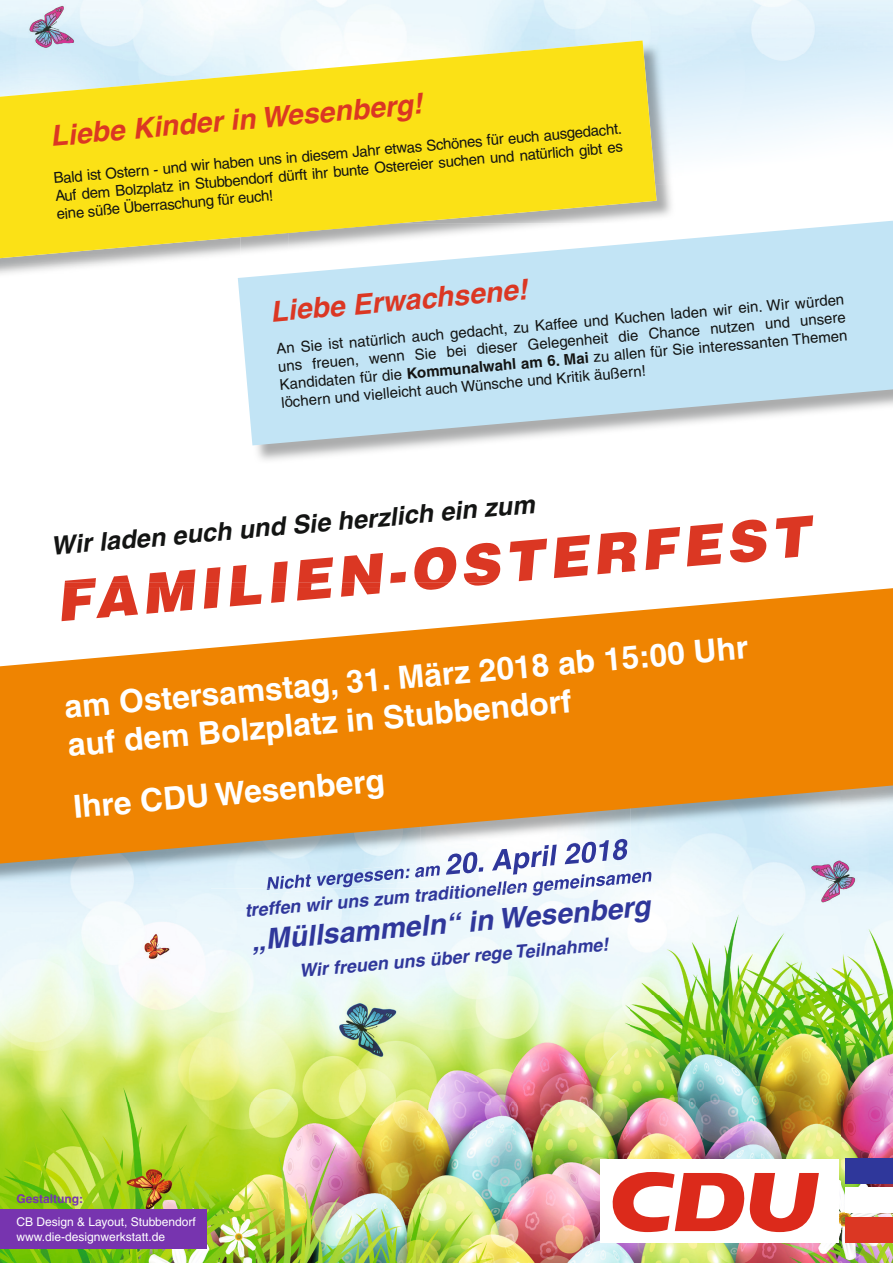
<style>
.page{position:relative;width:893px;height:1263px;background:#fff}
.page>*{position:absolute;margin:0;border:0;box-sizing:border-box;transform-origin:0 0}
.t1{font:italic 900 55.5px "Helvetica LT";color:#db3723}
.t2{font:700 31.8px/38.1px "Helvetica LT";color:#fff}
.t3{font:italic 700 28.5px "Helvetica LT";color:#db3723}
.t4{font:italic 700 28.5px "Helvetica LT";color:#2f379b}
.t5{font:italic 700 25.5px "Helvetica LT";color:#131413}
.t6{font:italic 700 18px "Helvetica LT";color:#2f379b}
.t7{font:15px/18px "Helvetica LT";color:#131413;text-align:justify}
.t8{font:12px/14.4px "Helvetica LT";color:#fff}
.t9{font:700 12px "Helvetica LT";color:#7734af}
.s1{font-weight:700}
</style>
<div class="page">
<img style="left:0;top:0;width:630px;height:41px">
<img style="left:0;top:888px;width:840px;height:375px">
<img style="left:840px;top:863px;width:53px;height:400px">
<img style="left:267px;top:888px;width:66px;height:6px">
<img style="left:415px;top:888px;width:200px;height:18px">
<div style="left:0;top:1209px;width:206px;height:39px;background:#7734af"></div>
<img style="left:657px;top:184px;width:17px;height:35px">
<img style="left:657px;top:43px;width:18px;height:141px">
<svg style="left:0;top:41px;width:657px;height:217px;background:#f4e13d"></svg>
<div style="left:600px;top:1159px;width:239px;height:84px;background:#fff"></div>
<svg style="left:612px;top:1172px;width:207px;height:60px"></svg>
<div style="left:845px;top:1159px;width:48px;height:25px;background:#2f379b"></div>
<div style="left:845px;top:1188px;width:48px;height:25px;background:#fff"></div>
<div style="left:845px;top:1218px;width:48px;height:25px;background:#db3723"></div>
<svg style="left:238px;top:221px;width:655px;height:224px;fill:#c2e4f5"></svg>
<img style="left:0;top:863px;width:210px;height:25px">
<img style="left:441px;top:863px;width:400px;height:25px">
<img style="left:64px;top:583px;width:427px;height:4px">
<img style="left:64px;top:587px;width:379px;height:1px">
<img style="left:266px;top:863px;width:175px;height:25px">
<img style="left:444px;top:863px;width:185px;height:5px">
<img style="left:421px;top:868px;width:232px;height:20px">
<svg style="left:0;top:588px;width:893px;height:275px;background:#eb9e41"></svg>
<h3 class="t3" style="left:49px;top:119px;width:375px;rotate:-5deg">Liebe Kinder in Wesenberg!</h3>
<p class="t7" style="left:53px;top:169px;width:572px;rotate:-5deg">Bald ist Ostern - und wir haben uns in diesem Jahr etwas Schönes für euch ausgedacht.<br>Auf dem Bolzplatz in Stubbendorf dürft ihr bunte Ostereier suchen und natürlich gibt es eine süße Überraschung für euch!</p>
<h3 class="t3" style="left:269px;top:294px;width:259px;rotate:-5deg">Liebe Erwachsene!</h3>
<p class="t7" style="left:276px;top:340px;width:571px;rotate:-5deg">An Sie ist natürlich auch gedacht, zu Kaffee und Kuchen laden wir ein. Wir würden uns freuen, wenn Sie bei dieser Gelegenheit die Chance nutzen und unsere Kandidaten für die <span class="s1">Kommunalwahl am 6. Mai</span> zu allen für Sie interessanten Themen löchern und vielleicht auch Wünsche und Kritik äußern!</p>
<h3 class="t5" style="left:49px;top:531px;width:487px;rotate:-5deg">Wir laden euch und Sie herzlich ein zum</h3>
<h1 class="t1" style="left:52px;top:565px;width:758px;rotate:-5deg">FAMILIEN-OSTERFEST</h1>
<h2 class="t2" style="left:63px;top:687px;width:688px;rotate:-5deg">am Ostersamstag, 31. März 2018 ab 15:00 Uhr auf dem Bolzplatz in Stubbendorf</h2>
<h2 class="t2" style="left:72px;top:787px;width:314px;rotate:-5deg">Ihre CDU Wesenberg</h2>
<p class="t6" style="left:244px;top:900px;width:410px;rotate:-5deg">treffen wir uns zum traditionellen gemeinsamen</p>
<h3 class="t4" style="left:250px;top:923px;width:402px;rotate:-5deg">„Müllsammeln“ in Wesenberg</h3>
<p class="t6" style="left:298px;top:960px;width:312px;rotate:-5deg">Wir freuen uns über rege Teilnahme!</p>
<p class="t9" style="left:17px;top:1191px;width:68px">Gestaltung:</p>
<p class="t8" style="left:17px;top:1215px;width:181px">CB Design &amp; Layout, Stubbendorf www.die-designwerkstatt.de</p>
</div>
